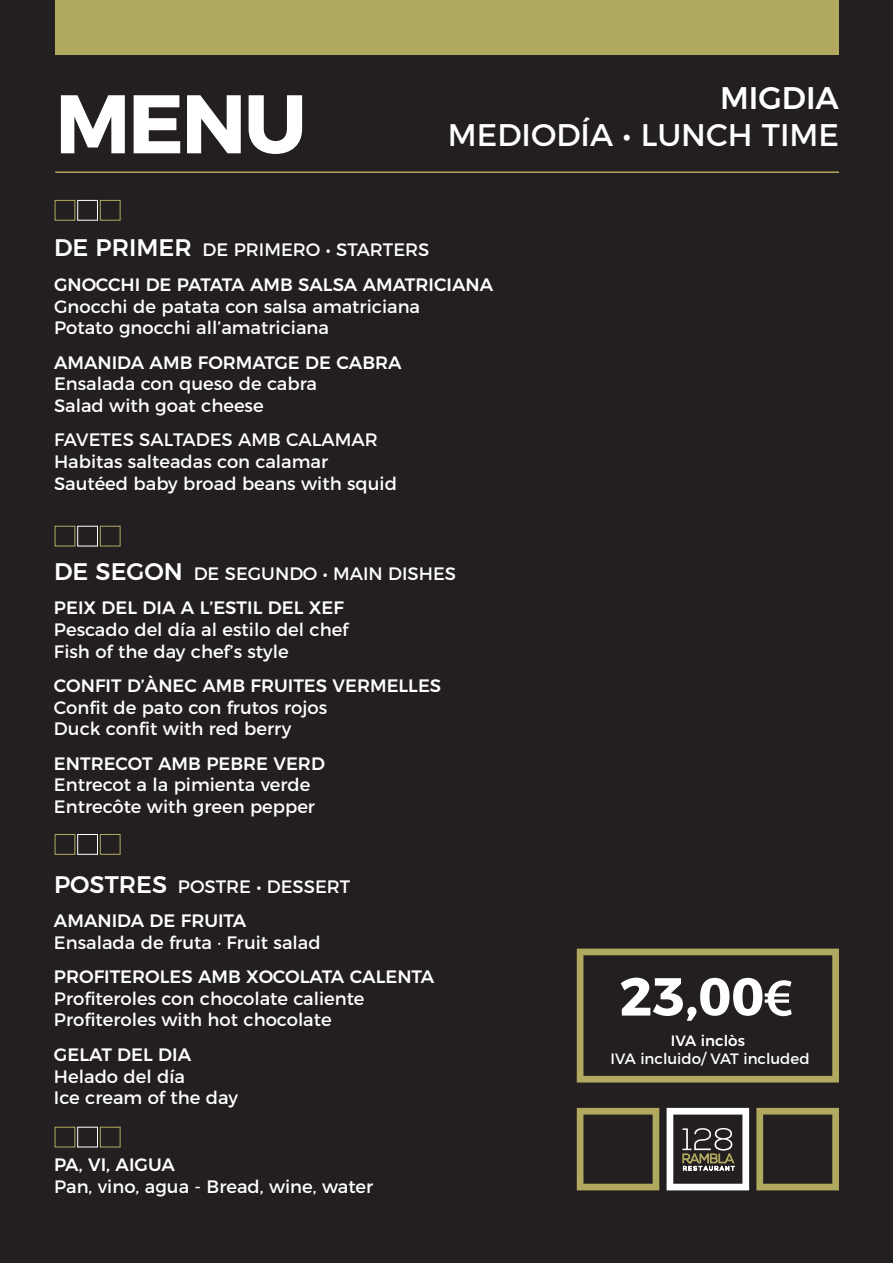
<style>
.page{position:relative;width:893px;height:1263px;background:#231f20}
.page>*{position:absolute;margin:0;border:0;box-sizing:border-box;transform-origin:0 0}
.t1{font:700 82.8px "Montserrat";color:#fff}
.t2{font:700 53.4px "Montserrat";color:#fff}
.t3{font:31.35px "Montserrat";color:#fff}
.t4{font:500 31.35px "Montserrat";color:#fff}
.t5{font:500 24px "Montserrat";color:#fff}
.t6{font:18px/21.6px "Montserrat";color:#fff}
.t7{font:500 18px/34.5px "Montserrat";color:#fff}
.t8{font:15px "Montserrat";letter-spacing:-.025em;color:#fff}
.t9{font:500 15px "Montserrat";color:#fff}
.s1{font-size:24px}
.s2{font-weight:400}
.s3{font-weight:500;font-size:24px}
.s4{font-weight:500}
.s5{font-family:"Myriad Pro";font-weight:600}
</style>
<div class="page">
<svg style="left:756px;top:1108px;width:83px;height:82px"></svg>
<svg style="left:577px;top:948px;width:262px;height:134px"></svg>
<svg style="left:577px;top:1108px;width:82px;height:82px"></svg>
<svg style="left:667px;top:1108px;width:82px;height:82px"></svg>
<div style="left:77px;top:200px;width:21px;height:21px;border:1px solid #fff"></div>
<div style="left:100px;top:200px;width:20px;height:21px;border:1px solid #b1a95f"></div>
<div style="left:55px;top:200px;width:20px;height:21px;border:1px solid #b1a95f"></div>
<div style="left:77px;top:526px;width:21px;height:20px;border:1px solid #fff"></div>
<div style="left:100px;top:526px;width:20px;height:20px;border:1px solid #b1a95f"></div>
<div style="left:55px;top:526px;width:20px;height:20px;border:1px solid #b1a95f"></div>
<div style="left:77px;top:834px;width:21px;height:21px;border:1px solid #fff"></div>
<div style="left:100px;top:834px;width:20px;height:21px;border:1px solid #b1a95f"></div>
<div style="left:55px;top:834px;width:20px;height:21px;border:1px solid #b1a95f"></div>
<div style="left:77px;top:1127px;width:21px;height:20px;border:1px solid #fff"></div>
<div style="left:100px;top:1127px;width:20px;height:20px;border:1px solid #b1a95f"></div>
<div style="left:55px;top:1127px;width:20px;height:20px;border:1px solid #b1a95f"></div>
<div style="left:55px;top:0;width:784px;height:54px;background:#b1a95f"></div>
<hr style="left:55px;top:171px;width:784px;height:2px;background:#b1a95f">
<h1 class="t1" style="left:55px;top:56px;width:253px">MENU</h1>
<h3 class="t4" style="left:720px;top:73px;width:120px">MIGDIA</h3>
<h3 class="t3" style="left:448px;top:110px;width:388px">Mediodía • Lunch TI ME</h3>
<p class="t7" style="left:54px;top:231px;width:441px"><span class="s1">DE PRIM ER</span> <span class="s2">de prim ero • starters<br></span>GNOCCHI DE PATATA AMB SALSA AMATRI CIANA</p>
<p class="t6" style="left:54px;top:294px;width:368px">Gnocchi de patata con salsa amatriciana<br>Potato gnocchi all’amatriciana</p>
<p class="t7" style="left:54px;top:343px;width:70px">AMANIDA</p>
<p class="t7" style="left:150px;top:343px;width:239px">AMB FORMATGE DE CABRA</p>
<p class="t6" style="left:54px;top:372px;width:264px">Ensalada con queso de cabra<br>Salad with goat cheese</p>
<p class="t6" style="left:54px;top:428px;width:142px">FAVETES SA LTADES</p>
<p class="t6" style="left:54px;top:428px;width:344px;text-indent:184px">AMB CALAMAR<br>Habitas salteadas con calamar<br>Sautéed baby broad beans with squid</p>
<h3 class="t5" style="left:54px;top:552px;width:110px">DE SEGON</h3>
<p class="t6" style="left:194px;top:561px;width:264px">De segundo • Main dishes</p>
<p class="t7" style="left:54px;top:589px;width:101px">PEIX DEL DIA</p>
<p class="t7" style="left:181px;top:589px;width:165px">A L’ESTI L DE L XEF</p>
<p class="t6" style="left:54px;top:617px;width:296px">Pescado del día al estilo del chef<br>Fish of the day chef’s style</p>
<p class="t7" style="left:54px;top:667px;width:218px">CONFIT D’ÀNEC AMB FRUI</p>
<p class="t7" style="left:293px;top:667px;width:53px">TES VER</p>
<p class="t7" style="left:370px;top:667px;width:73px">MELLES</p>
<p class="t6" style="left:54px;top:695px;width:275px">Confit de pato con frutos rojos<br>Duck confit with red berry</p>
<p class="t7" style="left:54px;top:745px;width:234px">ENTRECOT AMB PEBRE VERD</p>
<p class="t6" style="left:54px;top:773px;width:263px">Entrecot a la pimienta verde<br>Entrecôte with green pepper</p>
<p class="t6" style="left:54px;top:867px;width:295px;line-height:34.5px;text-indent:65px"><span class="s3">RES</span> Postre • Dessert<br><span class="s4">AMANIDA</span></p>
<h3 class="t5" style="left:54px;top:865px;width:34px">POST</h3>
<p class="t7" style="left:150px;top:902px;width:53px">DE FRUI</p>
<p class="t7" style="left:224px;top:902px;width:24px">TA</p>
<p class="t6" style="left:54px;top:930px;width:268px">Ensalada de fruta · Fruit salad</p>
<p class="t7" style="left:54px;top:958px;width:382px">PROFITEROLES AMB XOCOLATA CALENTA</p>
<p class="t6" style="left:54px;top:986px;width:312px">Profiteroles con chocolate caliente<br>Profiteroles with hot chocolate</p>
<p class="t7" style="left:54px;top:1036px;width:116px">GE LAT DE L DIA</p>
<p class="t6" style="left:54px;top:1064px;width:185px">Helado del día<br>Ice cream of the day</p>
<p class="t7" style="left:54px;top:1146px;width:122px">PA, VI, AIGUA</p>
<p class="t6" style="left:54px;top:1174px;width:321px">Pan, vino, agua - Bread, wine, water</p>
<h2 class="t2" style="left:619px;top:953px;width:175px">23,00<span class="s5">€</span></h2>
<p class="t9" style="left:671px;top:1028px;width:10px">IVA</p>
<p class="t9" style="left:701px;top:1028px;width:45px">INCLÒS</p>
<p class="t8" style="left:611px;top:1046px;width:200px">IVA incluido/ VAT included</p>
</div>
